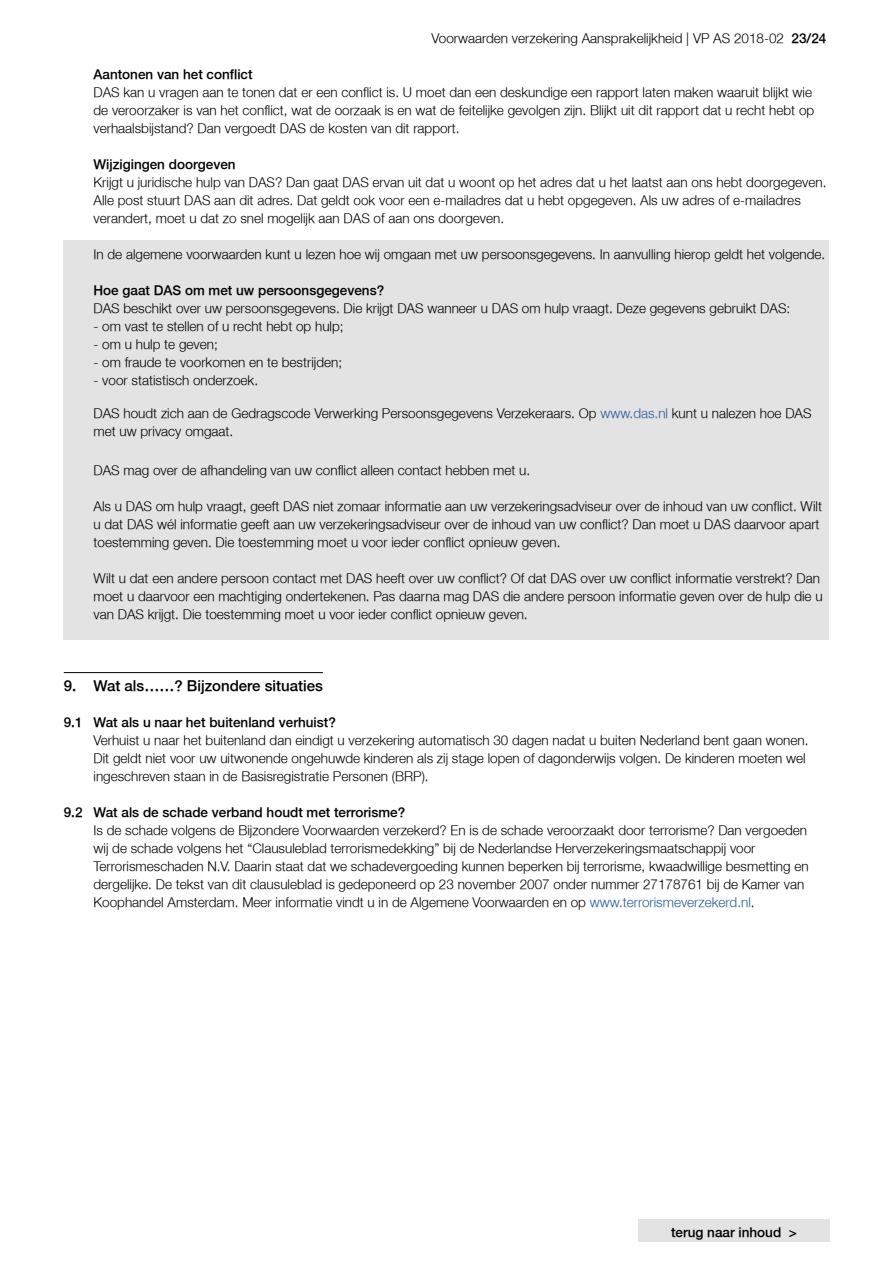
<style>
.page{position:relative;width:893px;height:1263px;background:#fff}
.page>*{position:absolute;margin:0;border:0;box-sizing:border-box;transform-origin:0 0}
.t1{font:300 15px "Fortis Helvetica";color:#000}
.t2{font:300 13.5px/18px "Fortis Helvetica";color:#000}
.t3{font:300 13.5px "Fortis Helvetica";color:#000}
.s1{font-style:inherit}
.s2{color:#275b9b}
</style>
<div class="page">
<div style="left:638px;top:1219px;width:192px;height:23px;background:#e3e3e3"></div>
<div style="left:64px;top:241px;width:765px;height:20px;background:#e3e3e3"></div>
<div style="left:64px;top:259px;width:765px;height:20px;background:#e3e3e3"></div>
<div style="left:64px;top:277px;width:765px;height:21px;background:#e3e3e3"></div>
<div style="left:64px;top:295px;width:765px;height:20px;background:#e3e3e3"></div>
<div style="left:64px;top:313px;width:765px;height:20px;background:#e3e3e3"></div>
<div style="left:64px;top:331px;width:765px;height:20px;background:#e3e3e3"></div>
<div style="left:64px;top:349px;width:765px;height:20px;background:#e3e3e3"></div>
<div style="left:64px;top:367px;width:765px;height:20px;background:#e3e3e3"></div>
<div style="left:64px;top:385px;width:765px;height:20px;background:#e3e3e3"></div>
<div style="left:64px;top:403px;width:765px;height:38px;background:#e3e3e3"></div>
<div style="left:64px;top:439px;width:765px;height:20px;background:#e3e3e3"></div>
<div style="left:64px;top:457px;width:765px;height:20px;background:#e3e3e3"></div>
<div style="left:64px;top:475px;width:765px;height:20px;background:#e3e3e3"></div>
<div style="left:64px;top:493px;width:765px;height:56px;background:#e3e3e3"></div>
<div style="left:64px;top:547px;width:765px;height:20px;background:#e3e3e3"></div>
<div style="left:64px;top:565px;width:765px;height:56px;background:#e3e3e3"></div>
<div style="left:64px;top:619px;width:765px;height:20px;background:#e3e3e3"></div>
<hr style="left:64px;top:672px;width:259px;height:1px;background:#000">
<p class="t2" style="left:432px;top:29px;width:396px">Voorwaarden verzekering Aansprakelijkheid | VP AS 2018-02 <span class="s1">23/24</span></p>
<p class="t3" style="left:94px;top:66px;width:161px">Aantonen van het conflict</p>
<p class="t2" style="left:94px;top:83px;width:722px">DAS kan u vragen aan te tonen dat er een conflict is. U moet dan een deskundige een rapport laten maken waaruit blijkt wie de veroorzaker is van het conflict, wat de oorzaak is en wat de feitelijke gevolgen zijn. Blijkt uit dit rapport dat u recht hebt op verhaalsbijstand? Dan vergoedt DAS de kosten van dit rapport.</p>
<p class="t3" style="left:94px;top:156px;width:144px">Wijzigingen doorgeven</p>
<p class="t2" style="left:94px;top:173px;width:734px">Krijgt u juridische hulp van DAS? Dan gaat DAS ervan uit dat u woont op het adres dat u het laatst aan ons hebt doorgegeven.<br>Alle post stuurt DAS aan dit adres. Dat geldt ook voor een e-mailadres dat u hebt opgegeven. Als uw adres of e-mailadres verandert, moet u dat zo snel mogelijk aan DAS of aan ons doorgeven.</p>
<p class="t2" style="left:94px;top:245px;width:733px">In de algemene voorwaarden kunt u lezen hoe wij omgaan met uw persoonsgegevens. In aanvulling hierop geldt het volgende.</p>
<p class="t3" style="left:94px;top:282px;width:292px">Hoe gaat DAS om met uw persoonsgegevens?</p>
<p class="t2" style="left:94px;top:299px;width:698px">DAS beschikt over uw persoonsgegevens. Die krijgt DAS wanneer u DAS om hulp vraagt. Deze gegevens gebruikt DAS:</p>
<p class="t2" style="left:94px;top:317px;width:252px">- om vast te stellen of u recht hebt op hulp;</p>
<p class="t2" style="left:94px;top:335px;width:126px">- om u hulp te geven;</p>
<p class="t2" style="left:94px;top:353px;width:250px">- om fraude te voorkomen en te bestrijden;</p>
<p class="t2" style="left:94px;top:371px;width:166px">- voor statistisch onderzoek.</p>
<p class="t2" style="left:94px;top:404px;width:720px">DAS houdt zich aan de Gedragscode Verwerking Persoonsgegevens Verzekeraars. Op <span class="s2">www.das.nl</span> kunt u nalezen hoe DAS met uw privacy omgaat.</p>
<p class="t2" style="left:94px;top:461px;width:438px">DAS mag over de afhandeling van uw conflict alleen contact hebben met u.</p>
<p class="t2" style="left:94px;top:497px;width:730px">Als u DAS om hulp vraagt, geeft DAS niet zomaar informatie aan uw verzekeringsadviseur over de inhoud van uw conflict. Wilt u dat DAS wél informatie geeft aan uw verzekeringsadviseur over de inhoud van uw conflict? Dan moet u DAS daarvoor apart toestemming geven. Die toestemming moet u voor ieder conflict opnieuw geven.</p>
<p class="t2" style="left:94px;top:569px;width:731px">Wilt u dat een andere persoon contact met DAS heeft over uw conflict? Of dat DAS over uw conflict informatie verstrekt? Dan moet u daarvoor een machtiging ondertekenen. Pas daarna mag DAS die andere persoon informatie geven over de hulp die u van DAS krijgt. Die toestemming moet u voor ieder conflict opnieuw geven.</p>
<p class="t1" style="left:64px;top:676px;width:261px">9. Wat als……? Bijzondere situaties</p>
<p class="t3" style="left:64px;top:714px;width:274px">9.1 Wat als u naar het buitenland verhuist?</p>
<p class="t2" style="left:94px;top:731px;width:716px">Verhuist u naar het buitenland dan eindigt u verzekering automatisch 30 dagen nadat u buiten Nederland bent gaan wonen.<br>Dit geldt niet voor uw uitwonende ongehuwde kinderen als zij stage lopen of dagonderwijs volgen. De kinderen moeten wel ingeschreven staan in de Basisregistratie Personen (BRP).</p>
<p class="t3" style="left:64px;top:804px;width:343px">9.2 Wat als de schade verband houdt met terrorisme?</p>
<p class="t2" style="left:94px;top:821px;width:716px">Is de schade volgens de Bijzondere Voorwaarden verzekerd? En is de schade veroorzaakt door terrorisme? Dan vergoeden wij de schade volgens het “Clausuleblad terrorismedekking” bij de Nederlandse Herverzekeringsmaatschappij voor Terrorismeschaden N.V. Daarin staat dat we schadevergoeding kunnen beperken bij terrorisme, kwaadwillige besmetting en dergelijke. De tekst van dit clausuleblad is gedeponeerd op 23 november 2007 onder nummer 27178761 bij de Kamer van Koophandel Amsterdam. Meer informatie vindt u in de Algemene Voorwaarden en op <span class="s2">www.terrorismeverzekerd.nl</span>.</p>
<p class="t3" style="left:671px;top:1224px;width:127px">terug naar inhoud &gt;</p>
</div>
